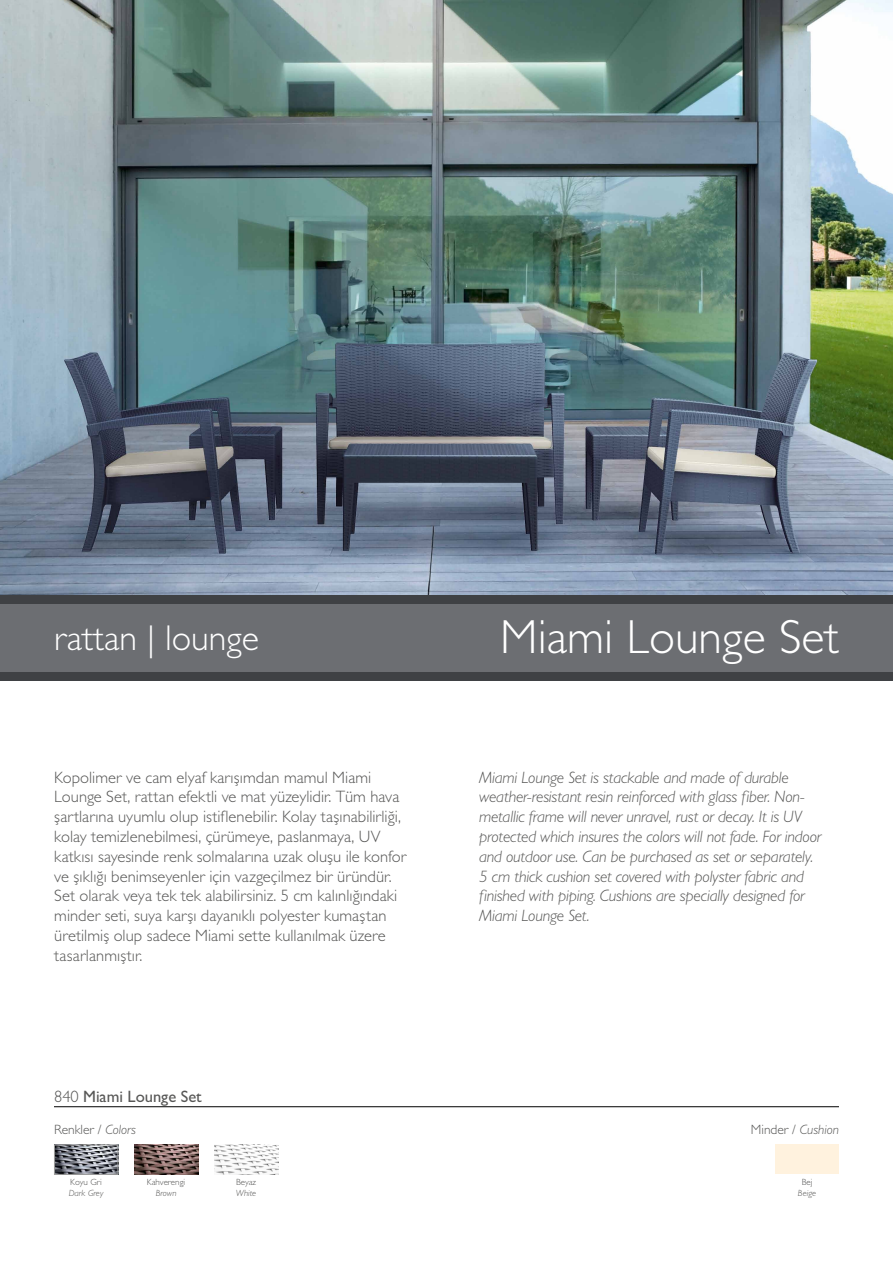
<style>
.page{position:relative;width:893px;height:1263px;background:#fff}
.page>*{position:absolute;margin:0;border:0;box-sizing:border-box;transform-origin:0 0}
.t1{font:300 48px "Gill Sans";color:#fff}
.t2{font:300 36px "Gill Sans";color:#fff}
.t3{font:300 16.5px/19.8px "Gill Sans";letter-spacing:.005em;color:#575756}
.t4{font:italic 300 16.5px/19.8px "Gill Sans";letter-spacing:-.015em;color:#575756}
.t5{font:16.5px "Gill Sans";color:#575756}
.t6{font:300 13.5px "Gill Sans";color:#575756}
.t7{font:300 9px "Gill Sans";color:#575756}
.t8{font:italic 300 9px "Gill Sans";color:#575756}
.s1{font-weight:300}
.s2{font-style:italic}
</style>
<div class="page">
<img style="left:134px;top:1144px;width:64px;height:30px">
<img style="left:56px;top:1147px;width:60px;height:25px">
<div style="left:54px;top:1145px;width:64px;height:29px;border:1px solid #9d9d9c"></div>
<img style="left:214px;top:1144px;width:64px;height:30px">
<div style="left:775px;top:1144px;width:64px;height:30px;background:#fff2de"></div>
<img style="left:0;top:0;width:893px;height:595px">
<div style="left:0;top:604px;width:893px;height:68px;background:#6c6e72"></div>
<div style="left:0;top:672px;width:893px;height:8px;background:#3f4144"></div>
<div style="left:0;top:595px;width:893px;height:9px;background:#3f4144"></div>
<hr style="left:54px;top:1106px;width:785px;height:1px;background:#000">
<h2 class="t2" style="left:54px;top:617px;width:207px">rattan | lounge</h2>
<h1 class="t1" style="left:500px;top:609px;width:340px">Miami Lounge Set</h1>
<p class="t3" style="left:54px;top:767px;width:353px">Kopolimer ve cam elyaf karışımdan mamul Miami Lounge Set, rattan efektli ve mat yüzeylidir. Tüm hava şartlarına uyumlu olup istiflenebilir. Kolay taşınabilirliği, kolay temizlenebilmesi, çürümeye, paslanmaya, UV katkısı sayesinde renk solmalarına uzak oluşu ile konfor ve şıklığı benimseyenler için vazgeçilmez bir üründür.<br>Set olarak veya tek tek alabilirsiniz. 5 cm kalınlığındaki minder seti, suya karşı dayanıklı polyester kumaştan üretilmiş olup sadece Miami sette kullanılmak üzere tasarlanmıştır.</p>
<p class="t4" style="left:479px;top:767px;width:344px">Miami Lounge Set is stackable and made of durable weather-resistant resin reinforced with glass fiber. Non&shy;metallic frame will never unravel, rust or decay. It is UV protected which insures the colors will not fade. For indoor and outdoor use. Can be purchased as set or separately.<br>5 cm thick cushion set covered with polyster fabric and finished with piping. Cushions are specially designed for Miami Lounge Set.</p>
<p class="t5" style="left:54px;top:1087px;width:149px"><span class="s1">840</span> Miami Lounge Set</p>
<p class="t6" style="left:54px;top:1122px;width:84px">Renkler / <span class="s2">Colors</span></p>
<p class="t6" style="left:751px;top:1122px;width:90px">Minder / <span class="s2">Cushion</span></p>
<p class="t7" style="left:70px;top:1177px;width:33px">Koyu Gri</p>
<p class="t8" style="left:69px;top:1188px;width:36px">Dark Grey</p>
<p class="t7" style="left:147px;top:1177px;width:40px">Kahverengi</p>
<p class="t8" style="left:156px;top:1188px;width:22px">Brown</p>
<p class="t7" style="left:236px;top:1177px;width:22px">Beyaz</p>
<p class="t8" style="left:236px;top:1188px;width:22px">White</p>
<p class="t7" style="left:802px;top:1177px;width:12px">Bej</p>
<p class="t8" style="left:798px;top:1188px;width:20px">Beige</p>
</div>
